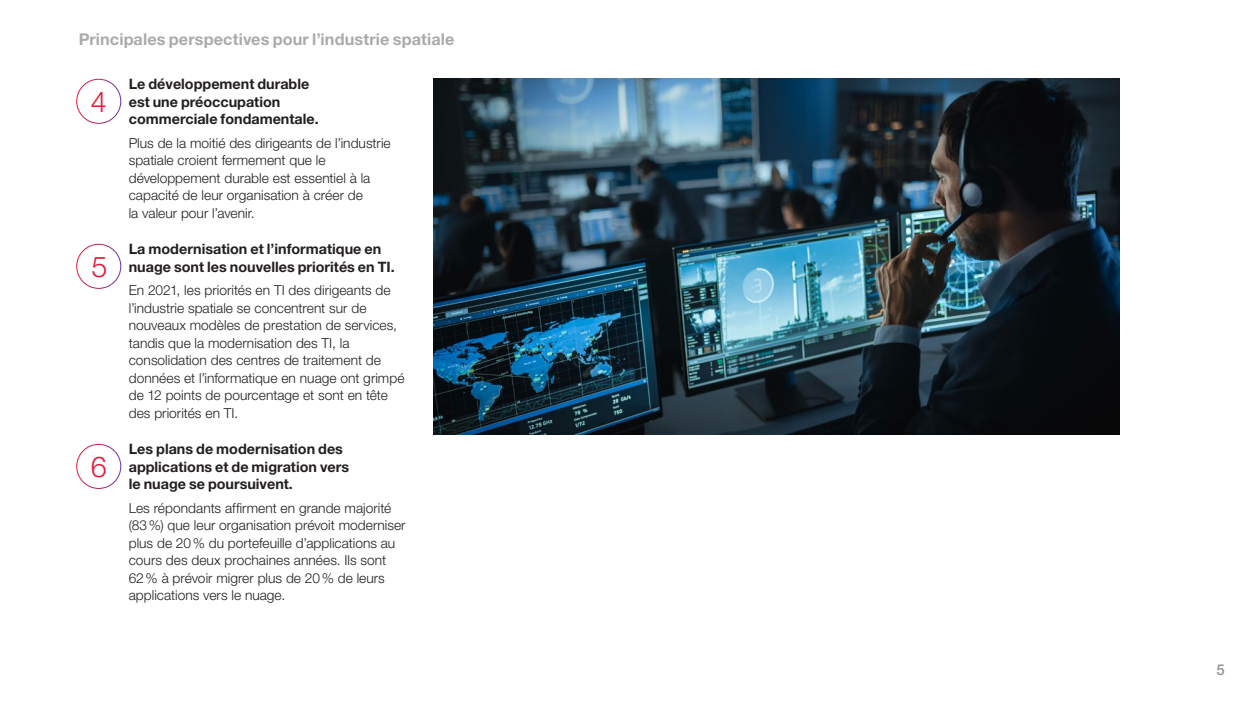
<style>
.page{position:relative;width:1260px;height:709px;background:#fff}
.page>*{position:absolute;margin:0;border:0;box-sizing:border-box;transform-origin:0 0}
.BIG_NUBMER_1-5{font:300 28.75px "Helvetica Neue LT Pro";color:#e31937}
.H4{font:700 16.25px "Helvetica Neue LT Pro";letter-spacing:.005em;color:#aaa}
.t1{font:500 15px "Helvetica Neue LT Pro";color:#939598}
.h4_Indent_FR{font:700 14.38px/17.5px "Helvetica Neue LT Pro";color:#231f20}
.Text_indent_FR{font:300 13.75px/17.5px "Helvetica Neue LT Pro";color:#231f20}
</style>
<div class="page">
<div style="left:76px;top:79px;width:45px;height:45px;border:1px solid #fff;border-radius:50%"></div>
<div style="left:76px;top:244px;width:45px;height:45px;border:1px solid #fff;border-radius:50%"></div>
<div style="left:76px;top:444px;width:45px;height:45px;border:1px solid #fff;border-radius:50%"></div>
<img style="left:433px;top:79px;width:686px;height:356px">
<h6 class="H4" style="left:79px;top:29px;width:377px">Principales perspectives pour l’industrie spatiale</h6>
<p class="BIG_NUBMER_1-5" style="left:91px;top:84px;width:17px">4</p>
<p class="BIG_NUBMER_1-5" style="left:91px;top:249px;width:17px">5</p>
<p class="BIG_NUBMER_1-5" style="left:91px;top:449px;width:17px">6</p>
<p class="h4_Indent_FR" style="left:129px;top:75px;width:192px">Le développement durable est une préoccupation commerciale fondamentale.</p>
<p class="Text_indent_FR" style="left:129px;top:134px;width:264px">Plus de la moitié des dirigeants de l’industrie spatiale croient fermement que le développement durable est essentiel à la capacité de leur organisation à créer de<br>la valeur pour l’avenir.</p>
<p class="h4_Indent_FR" style="left:129px;top:240px;width:268px">La modernisation et l’informatique en nuage sont les nouvelles priorités en TI.</p>
<p class="Text_indent_FR" style="left:129px;top:281px;width:277px">En 2021, les priorités en TI des dirigeants de l’industrie spatiale se concentrent sur de nouveaux modèles de prestation de services, tandis que la modernisation des TI, la consolidation des centres de traitement de données et l’informatique en nuage ont grimpé de 12 points de pourcentage et sont en tête des priorités en TI.</p>
<p class="h4_Indent_FR" style="left:129px;top:440px;width:222px">Les plans de modernisation des applications et de migration vers le nuage se poursuivent.</p>
<p class="Text_indent_FR" style="left:129px;top:499px;width:278px">Les répondants affirment en grande majorité (83%) que leur organisation prévoit moderniser plus de 20% du portefeuille d’applications au cours des deux prochaines années. Ils sont 62% à prévoir migrer plus de 20% de leurs applications vers le nuage.</p>
<p class="t1" style="left:1216px;top:660px;width:10px">5</p>
</div>
